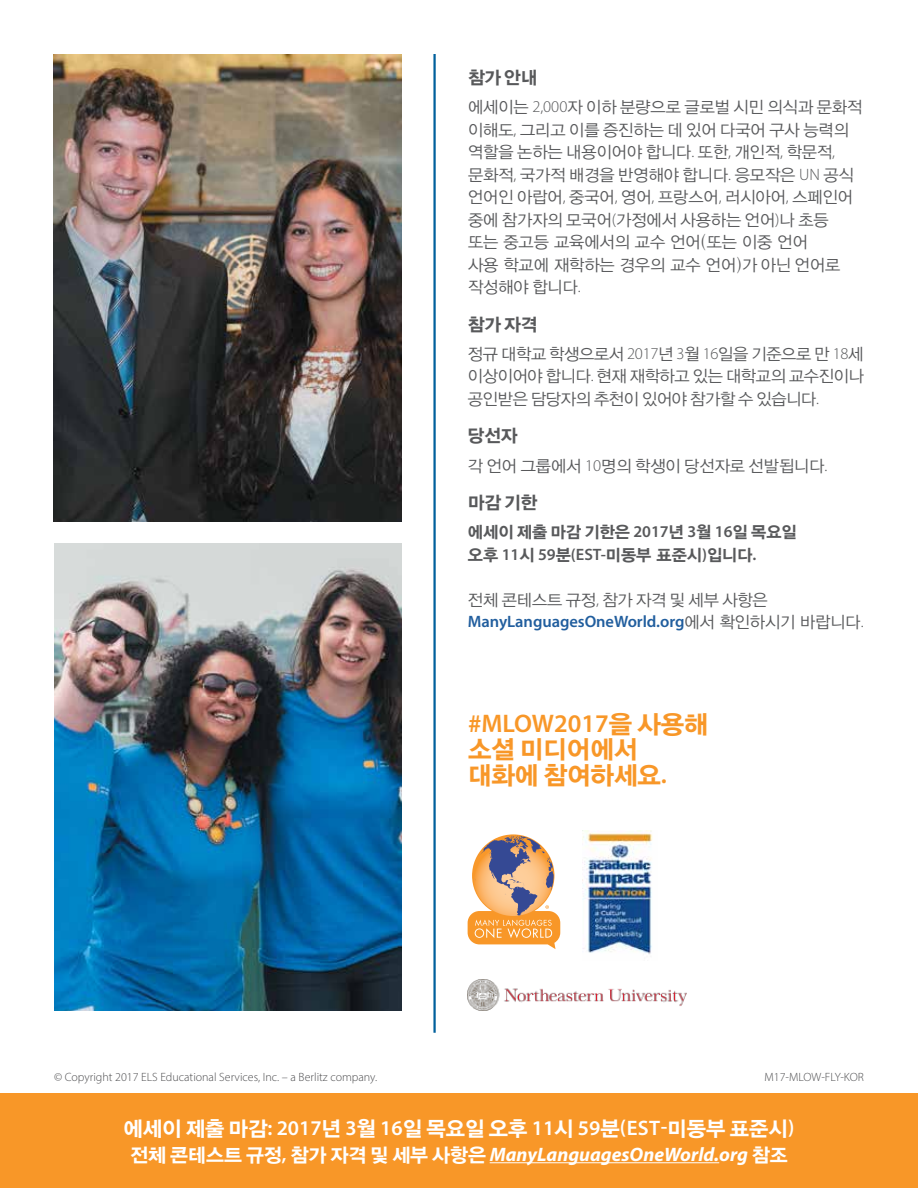
<style>
.page{position:relative;width:918px;height:1188px;background:#fff}
.page>*{position:absolute;margin:0;border:0;box-sizing:border-box;transform-origin:0 0}
.t1{font:25.5px/25.5px "Yoon Gothic B";color:#f89728}
.t2{font:600 25.5px "Myriad Pro";color:#f89728}
.t3{font:21px "Yoon Gothic B";color:#fff}
.t4{font:italic 700 19.5px "Myriad Pro";color:#fff}
.t5{font:18px "Yoon Gothic B";letter-spacing:-.01em;color:#58595b}
.t6{font:16.5px/22.5px "Yoon Gothic L";color:#58595b}
.t7{font:16.5px/22.5px "Yoon Gothic B";color:#58595b}
.t8{font:600 16.5px "Myriad Pro";letter-spacing:-.005em;color:#215e9e}
.t9{font:300 12px "Myriad Pro";color:#4d4d4f}
.s1{font-family:"Myriad Pro";font-weight:300}
.s2{font-family:"Myriad Pro";font-weight:600}
.s3{font-family:"Yoon Gothic L";font-weight:400;color:#58595b}
.s4{font-weight:300;color:#58595b}
.s5{font-family:"Yoon Gothic B";font-weight:400}
.s6{font-family:"Yoon Gothic B";font-weight:400;font-style:normal}
.s7{font-weight:600;font-style:normal}
</style>
<div class="page">
<img style="left:53px;top:54px;width:348px;height:467px">
<img style="left:54px;top:543px;width:347px;height:468px">
<hr style="left:433px;top:54px;width:3px;height:979px;background:#00609c">
<svg style="left:468px;top:836px;width:92px;height:113px"></svg>
<img style="left:582px;top:831px;width:71px;height:123px">
<img style="left:468px;top:979px;width:218px;height:32px">
<div style="left:0;top:1094px;width:918px;height:94px;background:#f89728"></div>
<hr style="left:490px;top:1162px;width:229px;height:1px;background:#fff">
<p class="t5" style="left:468px;top:61px;width:71px">참가 안내</p>
<p class="t6" style="left:468px;top:94px;width:396px">에세이는 <span class="s1">2,000</span>자 이하 분량으로 글로벌 시민 의식과 문화적 이해도<span class="s1">,</span> 그리고 이를 증진하는 데 있어 다국어 구사 능력의 역할을 논하는 내용이어야 합니다<span class="s1">.</span> 또한<span class="s1">,</span> 개인적<span class="s1">,</span> 학문적<span class="s1">, </span>문화적<span class="s1">,</span> 국가적 배경을 반영해야 합니다<span class="s1">.</span> 응모작은 <span class="s1">UN</span> 공식 언어인 아랍어<span class="s1">,</span> 중국어<span class="s1">,</span> 영어<span class="s1">,</span> 프랑스어<span class="s1">,</span> 러시아어<span class="s1">,</span> 스페인어 중에 참가자의 모국어<span class="s1">(</span>가정에서 사용하는 언어<span class="s1">)</span>나 초등 또는 중고등 교육에서의 교수 언어(또는 이중 언어<br>사용 학교에 재학하는 경우의 교수 언어)가 아닌 언어로 작성해야 합니다<span class="s1">.</span></p>
<p class="t5" style="left:468px;top:308px;width:71px">참가 자격</p>
<p class="t6" style="left:468px;top:341px;width:397px;text-align:justify">정규 대학교 학생으로서 <span class="s1">2017</span>년 <span class="s1">3</span>월 <span class="s1">16</span>일을 기준으로 만 <span class="s1">18</span>세 이상이어야 합니다<span class="s1">.</span> 현재 재학하고 있는 대학교의 교수진이나 공인받은 담당자의 추천이 있어야 참가할 수 있습니다<span class="s1">.</span></p>
<p class="t5" style="left:468px;top:420px;width:51px">당선자</p>
<p class="t6" style="left:468px;top:453px;width:361px">각 언어 그룹에서 <span class="s1">10</span>명의 학생이 당선자로 선발됩니다<span class="s1">.</span></p>
<p class="t5" style="left:468px;top:487px;width:71px">마감 기한</p>
<p class="t7" style="left:468px;top:519px;width:330px">에세이 제출 마감 기한은 <span class="s2">2017</span>년 <span class="s2">3</span>월 <span class="s2">16</span>일 목요일 오후 <span class="s2">11</span>시 <span class="s2">59</span>분<span class="s2">(EST-</span>미동부 표준시<span class="s2">)</span>입니다<span class="s2">.</span></p>
<p class="t6" style="left:468px;top:587px;width:301px">전체 콘테스트 규정<span class="s1">,</span> 참가 자격 및 세부 사항은</p>
<p class="t8" style="left:468px;top:611px;width:397px">ManyLanguagesOneWorld.org<span class="s3">에서 확인하시기 바랍니다</span><span class="s4">.</span></p>
<h1 class="t2" style="left:468px;top:707px;width:241px">#MLOW2017<span class="s5">을 사용해</span></h1>
<h1 class="t1" style="left:468px;top:734px;width:200px">소셜 미디어에서 대화에 참여하세요<span class="s2">.</span></h1>
<p class="t9" style="left:54px;top:1070px;width:325px">© Copyright 2017 ELS Educational Services, Inc. – a Berlitz company.</p>
<p class="t9" style="left:765px;top:1070px;width:101px">M17-MLOW-FLY-KOR</p>
<p class="t3" style="left:123px;top:1109px;width:672px">에세이 제출 마감<span class="s2">: 2017</span>년 <span class="s2">3</span>월 <span class="s2">16</span>일 목요일 오후 <span class="s2">11</span>시 <span class="s2">59</span>분<span class="s2">(EST-</span>미동부 표준시<span class="s2">)</span></p>
<p class="t4" style="left:130px;top:1142px;width:659px"><span class="s6">전체 콘테스트 규정</span><span class="s7">,</span> <span class="s6">참가 자격 및 세부 사항은</span> ManyLanguagesOneWorld.org <span class="s6">참조</span></p>
</div>
